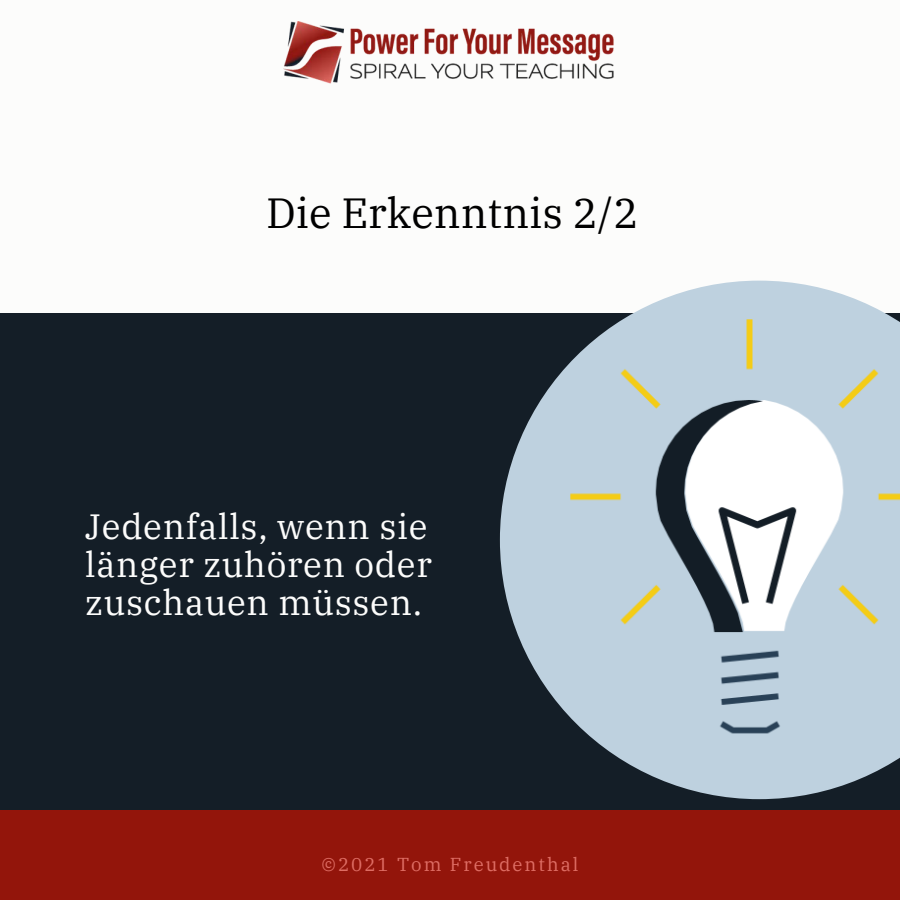
<style>
.page{position:relative;width:900px;height:900px;background:#fcfcfb}
.page>*{position:absolute;margin:0;border:0;box-sizing:border-box;transform-origin:0 0}
.t1{font:42px "IBM Plex Serif";color:#000}
.t2{font:35px/38.2px "IBM Plex Serif";letter-spacing:.02em;color:#fcfcfb}
.t3{font:18.7px "IBM Plex Serif";letter-spacing:.105em;color:#de6d64}
</style>
<div class="page">
<div style="left:0;top:810px;width:900px;height:90px;background:#93150b"></div>
<div style="left:0;top:314px;width:900px;height:496px;background:#141e27"></div>
<img style="left:500px;top:281px;width:400px;height:518px">
<img style="left:284px;top:21px;width:330px;height:63px">
<p class="t1" style="left:266px;top:185px;width:374px">Die Erkenntnis 2/2</p>
<p class="t2" style="left:85px;top:507px;width:348px">Jedenfalls, wenn sie länger zuhören oder zuschauen müssen.</p>
<p class="t3" style="left:322px;top:852px;width:258px">©2021 Tom Freudenthal</p>
</div>
